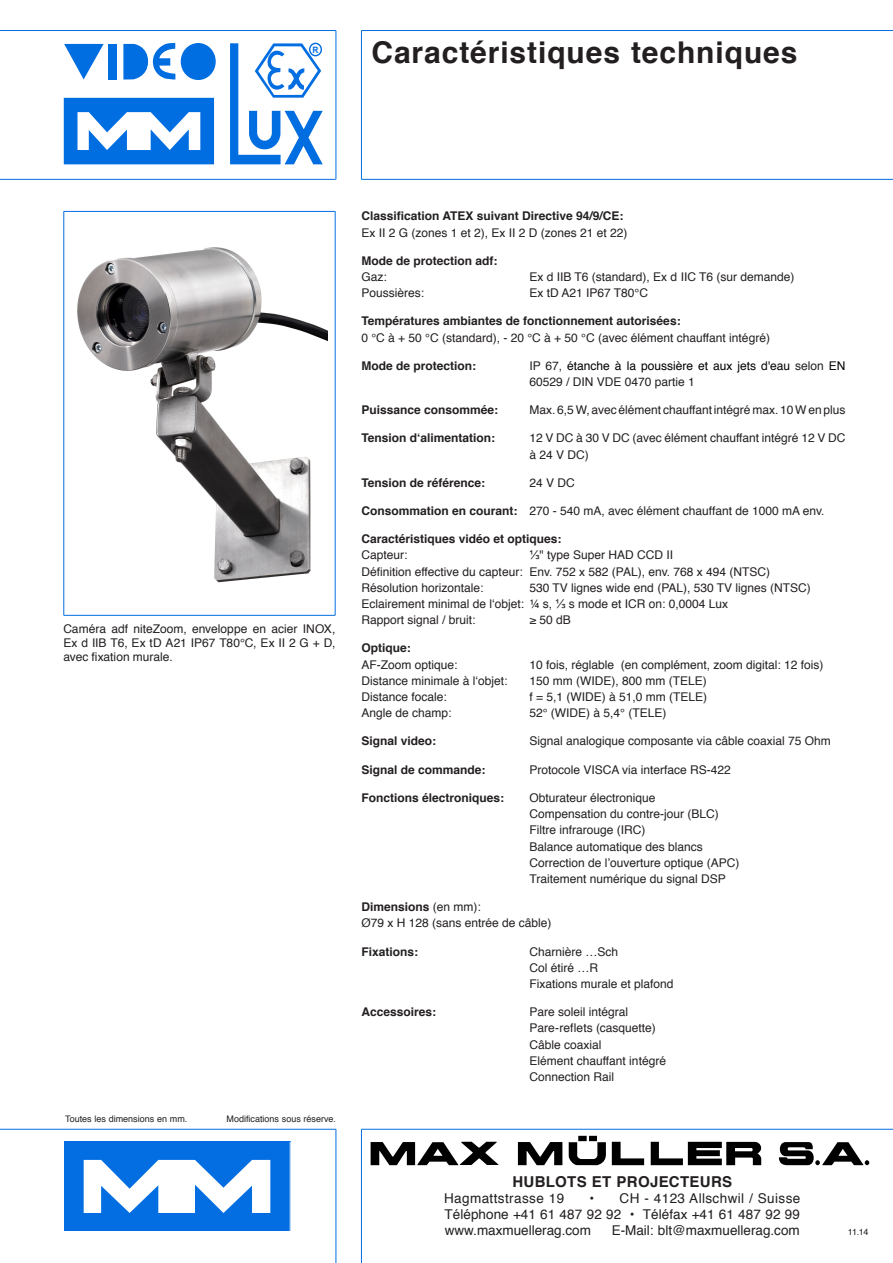
<style>
.page{position:relative;width:893px;height:1263px;background:#fff}
.page>*{position:absolute;margin:0;border:0;box-sizing:border-box;transform-origin:0 0}
.t1{font:700 30px "Helvetica";letter-spacing:.03em;color:#231f20}
.t2{font:700 15px "Helvetica";letter-spacing:.02em;color:#231f20}
.t3{font:13.5px/16.2px "Helvetica";letter-spacing:.005em;color:#231f20;text-align:justify}
.t4{font:13.5px "Helvetica";letter-spacing:.03em;color:#231f20}
.t5{font:12px/16.2px "Helvetica";color:#231f20}
.t6{font:700 12px "Helvetica";color:#231f20}
.t7{font:12px/16.2px "Helvetica";color:#000}
.t8{font:9px "Helvetica";color:#231f20}
.t9{font:700 8.85px "Arial";color:#036ee1;scale:.95 1}
.s1{color:#231f20}
.s2{font-weight:700}
.s3{font-family:"Arial"}
</style>
<div class="page">
<hr style="left:361px;top:1129px;width:532px;height:1px;background:#036ee1">
<hr style="left:0;top:1129px;width:336px;height:1px;background:#036ee1">
<hr style="left:336px;top:1129px;width:1px;height:134px;background:#036ee1">
<hr style="left:361px;top:1129px;width:1px;height:134px;background:#036ee1">
<div style="left:64px;top:1142px;width:226px;height:89px;background:#036ee1"></div>
<svg style="left:84px;top:1160px;width:186px;height:53px"></svg>
<hr style="left:361px;top:30px;width:532px;height:1px;background:#036ee1">
<hr style="left:361px;top:179px;width:532px;height:1px;background:#036ee1">
<hr style="left:361px;top:31px;width:1px;height:148px;background:#036ee1">
<hr style="left:0;top:30px;width:336px;height:1px;background:#036ee1">
<hr style="left:336px;top:31px;width:1px;height:148px;background:#036ee1">
<hr style="left:0;top:179px;width:336px;height:1px;background:#036ee1">
<div style="left:64px;top:98px;width:150px;height:66px;background:#006ee1"></div>
<svg style="left:77px;top:112px;width:123px;height:38px"></svg>
<svg style="left:230px;top:42px;width:93px;height:122px"></svg>
<svg style="left:64px;top:44px;width:40px;height:35px"></svg>
<div style="left:108px;top:44px;width:9px;height:36px;background:#006ee1"></div>
<div style="left:181px;top:43px;width:35px;height:37px;background:#006ee1;border-radius:50%"></div>
<svg style="left:123px;top:43px;width:52px;height:37px"></svg>
<hr style="left:335px;top:211px;width:1px;height:404px;background:#036ee1">
<hr style="left:63px;top:211px;width:1px;height:404px;background:#036ee1">
<hr style="left:64px;top:615px;width:271px;height:1px;background:#036ee1">
<hr style="left:64px;top:211px;width:271px;height:1px;background:#036ee1">
<img style="left:77px;top:247px;width:251px;height:336px">
<svg style="left:569px;top:1142px;width:37px;height:23px"></svg>
<div style="left:589px;top:1136px;width:8px;height:5px;background:#000"></div>
<div style="left:578px;top:1136px;width:9px;height:5px;background:#000"></div>
<svg style="left:518px;top:1142px;width:44px;height:23px"></svg>
<svg style="left:651px;top:1142px;width:111px;height:23px"></svg>
<svg style="left:612px;top:1142px;width:32px;height:23px"></svg>
<svg style="left:371px;top:1142px;width:127px;height:23px"></svg>
<svg style="left:778px;top:1142px;width:91px;height:23px"></svg>
<p class="t9" style="left:312px;top:44px;width:8px">R</p>
<h1 class="t1" style="left:371px;top:28px;width:428px">Caractéristiques techniques</h1>
<p class="t5" style="left:63px;top:622px;width:273px;line-height:14.4px;text-align:justify">Caméra adf niteZoom, enveloppe en acier INOX, Ex d IIB T6, Ex tD A21 IP67 T80°C, Ex II 2 G + D, avec fixation murale.</p>
<p class="t8" style="left:65px;top:1112px;width:124px">Toutes les dimensions en mm.</p>
<p class="t8" style="left:227px;top:1112px;width:111px">Modifications sous réserve.</p>
<p class="t6" style="left:361px;top:206px;width:264px">Classification ATEX suivant Directive 94/9/CE:</p>
<p class="t5" style="left:361px;top:225px;width:268px">Ex II 2 G (zones 1 et 2), Ex II 2 D (zones 21 et 22)</p>
<p class="t6" style="left:361px;top:251px;width:138px">Mode de protection adf:</p>
<p class="t5" style="left:361px;top:269px;width:27px">Gaz:</p>
<p class="t5" style="left:529px;top:269px;width:267px">Ex d IIB T6 (standard), Ex d IIC T6 (sur demande)</p>
<p class="t5" style="left:361px;top:285px;width:64px">Poussières:</p>
<p class="t5" style="left:529px;top:285px;width:120px">Ex tD A21 IP67 T80°C</p>
<p class="t6" style="left:361px;top:311px;width:321px">Températures ambiantes de fonctionnement autorisées:</p>
<p class="t5" style="left:361px;top:330px;width:410px">0 °C à + 50 °C (standard), - 20 °C à + 50 °C (avec élément chauffant intégré)</p>
<p class="t6" style="left:361px;top:356px;width:116px">Mode de protection:</p>
<p class="t7" style="left:529px;top:358px;width:317px"><span class="s1">IP 67,</span> étanche à la poussière et aux jets d'eau <span class="s1">selon</span> EN<br><span class="s1">60529 / DIN VDE 0470 partie 1</span></p>
<p class="t6" style="left:361px;top:400px;width:138px">Puissance consommée:</p>
<p class="t5" style="left:529px;top:402px;width:317px">Max. 6,5 W, avec élément chauffant intégré max. 10 W en plus</p>
<p class="t6" style="left:361px;top:428px;width:135px">Tension d‘alimentation:</p>
<p class="t5" style="left:529px;top:430px;width:317px">12 V DC à 30 V DC (avec élément chauffant intégré 12 V DC à 24 V DC)</p>
<p class="t6" style="left:361px;top:473px;width:125px">Tension de référence:</p>
<p class="t5" style="left:529px;top:475px;width:47px">24 V DC</p>
<p class="t5" style="left:361px;top:503px;width:465px"><span class="s2">Consommation en courant:</span> 270 - 540 mA, avec élément chauffant de 1000 mA env.</p>
<p class="t6" style="left:361px;top:529px;width:202px">Caractéristiques vidéo et optiques:</p>
<p class="t5" style="left:361px;top:547px;width:48px">Capteur:</p>
<p class="t5" style="left:361px;top:547px;width:410px;text-indent:168px"><span class="s3">⅓</span>" type Super HAD CCD II<br>Définition effective du capteur: Env. 752 x 582 (PAL), env. 768 x 494 (NTSC)<br>Résolution horizontale:</p>
<p class="t5" style="left:361px;top:580px;width:451px;text-indent:168px">530 TV lignes wide end (PAL), 530 TV lignes (NTSC)<br>Eclairement minimal de l‘objet: ¼ s, <span class="s3">⅓</span> s mode et ICR on: 0,0004 Lux<br>Rapport signal / bruit:</p>
<p class="t5" style="left:529px;top:612px;width:43px">≥ 50 dB</p>
<p class="t6" style="left:361px;top:638px;width:51px">Optique:</p>
<p class="t5" style="left:361px;top:657px;width:98px">AF-Zoom optique:</p>
<p class="t5" style="left:529px;top:657px;width:296px">10 fois, réglable (en complément, zoom digital: 12 fois)</p>
<p class="t5" style="left:361px;top:673px;width:148px">Distance minimale à l‘objet:</p>
<p class="t5" style="left:529px;top:673px;width:179px">150 mm (WIDE), 800 mm (TELE)</p>
<p class="t5" style="left:361px;top:689px;width:87px">Distance focale:</p>
<p class="t5" style="left:529px;top:689px;width:179px">f = 5,1 (WIDE) à 51,0 mm (TELE)</p>
<p class="t5" style="left:361px;top:705px;width:92px">Angle de champ:</p>
<p class="t5" style="left:529px;top:705px;width:138px">52° (WIDE) à 5,4° (TELE)</p>
<p class="t6" style="left:361px;top:731px;width:76px">Signal video:</p>
<p class="t5" style="left:529px;top:733px;width:303px">Signal analogique composante via câble coaxial 75 Ohm</p>
<p class="t6" style="left:361px;top:760px;width:126px">Signal de commande:</p>
<p class="t5" style="left:529px;top:762px;width:203px">Protocole VISCA via interface RS-422</p>
<p class="t6" style="left:361px;top:788px;width:144px">Fonctions électroniques:</p>
<p class="t5" style="left:529px;top:790px;width:212px">Obturateur électronique<br>Compensation du contre-jour (BLC)<br>Filtre infrarouge (IRC)<br>Balance automatique des blancs<br>Correction de l’ouverture optique (APC)<br>Traitement numérique du signal DSP</p>
<p class="t5" style="left:361px;top:899px;width:192px"><span class="s2">Dimensions</span> (en mm):<br>Ø79 x H 128 (sans entrée de câble)</p>
<p class="t6" style="left:361px;top:941px;width:58px">Fixations:</p>
<p class="t5" style="left:529px;top:943px;width:146px">Charnière …Sch<br>Col étiré …R<br>Fixations murale et plafond</p>
<p class="t6" style="left:361px;top:1002px;width:76px">Accessoires:</p>
<p class="t5" style="left:529px;top:1004px;width:138px">Pare soleil intégral<br>Pare-reflets (casquette)<br>Câble coaxial<br>Elément chauffant intégré<br>Connection Rail</p>
<p class="t2" style="left:512px;top:1169px;width:221px">HUBLOTS ET PROJECTEURS</p>
<p class="t4" style="left:444px;top:1188px;width:122px">Hagmattstrasse 19</p>
<p class="t3" style="left:445px;top:1190px;width:357px;text-indent:145px">• CH - 4123 Allschwil / Suisse Téléphone +41 61 487 92 92 • Téléfax +41 61 487 92 99 www.maxmuellerag.com</p>
<p class="t3" style="left:612px;top:1223px;width:190px">E-Mail: blt@maxmuellerag.com</p>
<p class="t8" style="left:848px;top:1225px;width:22px">11.14</p>
</div>
